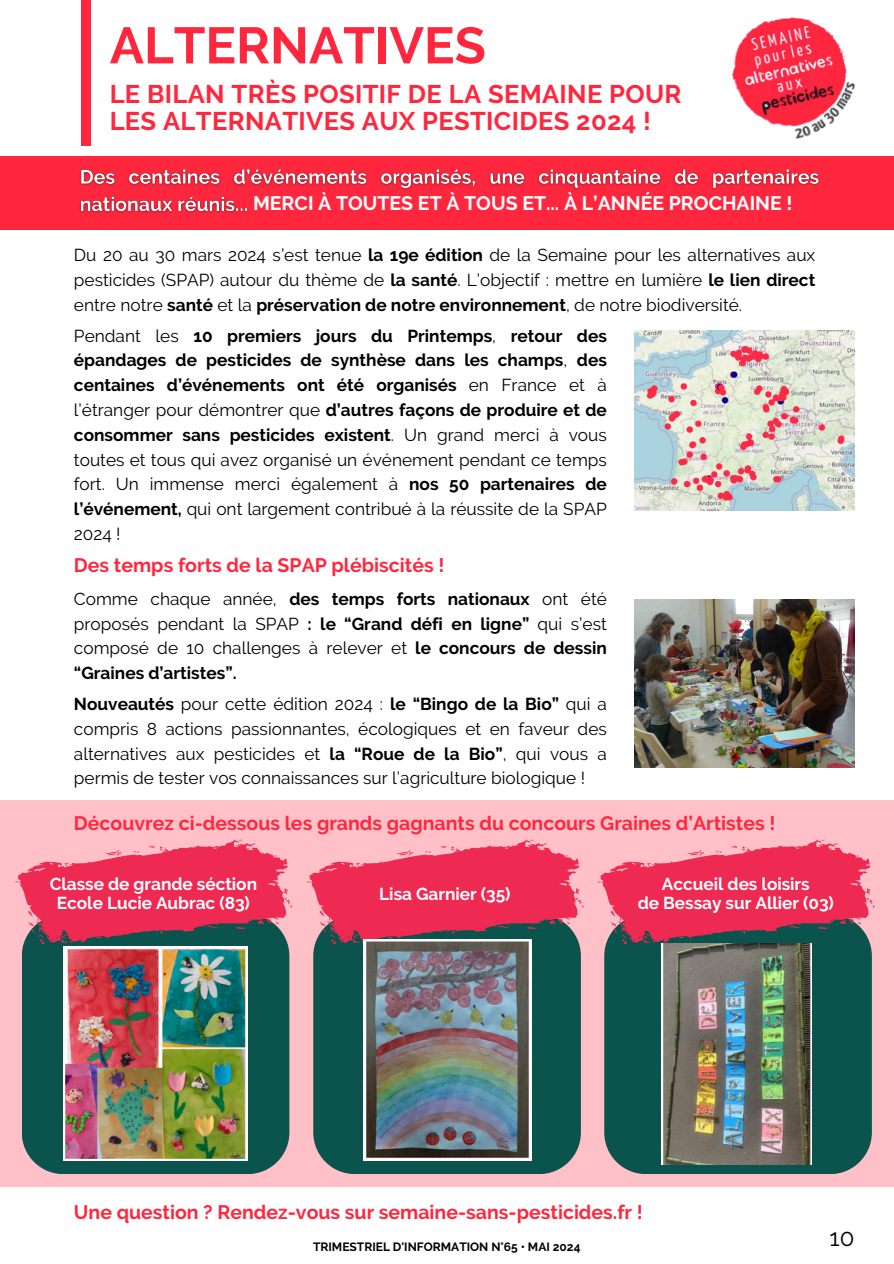
<style>
.page{position:relative;width:894px;height:1264px;background:#fff}
.page>*{position:absolute;margin:0;border:0;box-sizing:border-box;transform-origin:0 0}
.t1{font:700 51px "Raleway";color:#ff273e}
.t2{font:700 25.5px/27px "Raleway";letter-spacing:.015em;color:#ff273e}
.t3{font:24px "Raleway";color:#000}
.t4{font:700 19.5px "Raleway";color:#ff273e}
.t5{font:700 19.5px "Raleway";color:#fff}
.t6{font:17.25px/24.8px "Raleway";color:#000;text-align:justify}
.t7{font:700 17.25px/24.8px "Raleway";color:#000;text-align:justify}
.t8{font:700 17.25px/19.2px "Raleway";letter-spacing:-.005em;color:#fff;text-align:center}
.t9{font:700 12px "Raleway";color:#000}
.s1{font-weight:700}
.s2{font-weight:400}
</style>
<div class="page">
<img style="left:732px;top:17px;width:122px;height:122px">
<div style="left:0;top:156px;width:893px;height:73px;background:#ff273e"></div>
<div style="left:81px;top:0;width:10px;height:146px;background:#ff273e"></div>
<img style="left:634px;top:330px;width:219px;height:180px">
<img style="left:634px;top:599px;width:219px;height:169px">
<div style="left:0;top:799px;width:893px;height:387px;background:#ffc1c7"></div>
<div style="left:22px;top:914px;width:267px;height:260px;background:#0b534d;border-radius:42px"></div>
<img style="left:64px;top:949px;width:183px;height:211px">
<svg style="left:15px;top:839px;width:277px;height:110px"></svg>
<div style="left:313px;top:914px;width:267px;height:260px;background:#0b534d;border-radius:42px"></div>
<svg style="left:307px;top:839px;width:277px;height:110px"></svg>
<div style="left:604px;top:914px;width:267px;height:260px;background:#0b534d;border-radius:42px"></div>
<svg style="left:598px;top:839px;width:277px;height:110px"></svg>
<img style="left:363px;top:939px;width:168px;height:221px">
<img style="left:661px;top:943px;width:149px;height:221px">
<img style="left:79px;top:169px;width:741px;height:44px">
<p class="t1" style="left:110px;top:15px;width:377px">ALTERNATIVES</p>
<p class="t2" style="left:110px;top:80px;width:573px">LE BILAN TRÈS POSITIF DE LA SEMAINE POUR<br>LES ALTERNATIVES AUX PESTICIDES 2024 !</p>
<h5 class="t5" style="left:253px;top:192px;width:541px">MERCI À TOUTES ET À TOUS ET... À L’ANNÉE PROCHAINE !</h5>
<h4 class="t6" style="left:74px;top:242px;width:742px">Du 20 au 30 mars 2024 s’est tenue <span class="s1">la 19e édition</span> de la Semaine pour les alternatives aux pesticides (SPAP) autour du thème de <span class="s1">la santé</span>. L’objectif : mettre en lumière <span class="s1">le lien direct </span>entre notre <span class="s1">santé</span> et la <span class="s1">préservation de notre environnement</span>, de notre biodiversité.</h4>
<h4 class="t7" style="left:74px;top:323px;width:534px"><span class="s2">Pendant les</span> 10 premiers jours du Printemps<span class="s2">,</span> retour des épandages de pesticides de synthèse dans les champs<span class="s2">,</span> des centaines d’événements ont été organisés <span class="s2">en France et à l’étranger pour démontrer que</span> d’autres façons de produire et de consommer sans pesticides existent<span class="s2">. Un grand merci à vous toutes et tous qui avez organisé un événement pendant ce temps fort. Un immense merci également à</span> nos 50 partenaires de l’événement, <span class="s2">qui ont largement contribué à la réussite de la SPAP 2024 !</span></h4>
<h6 class="t4" style="left:74px;top:553px;width:372px">Des temps forts de la SPAP plébiscités !</h6>
<p class="t6" style="left:74px;top:586px;width:534px">Comme chaque année, <span class="s1">des temps forts nationaux</span> ont été proposés pendant la SPAP <span class="s1">: le “Grand défi en ligne”</span> qui s’est composé de 10 challenges à relever et <span class="s1">le concours de dessin “Graines d’artistes”.</span></p>
<h5 class="t6" style="left:74px;top:691px;width:534px"><span class="s1">Nouveautés</span> pour cette édition 2024 : <span class="s1">le “Bingo de la Bio”</span> qui a compris 8 actions passionnantes, écologiques et en faveur des alternatives aux pesticides et <span class="s1">la “Roue de la Bio”</span>, qui vous a permis de tester vos connaissances sur l’agriculture biologique !</h5>
<h6 class="t4" style="left:74px;top:811px;width:703px">Découvrez ci-dessous les grands gagnants du concours Graines d’Artistes !</h6>
<h5 class="t8" style="left:50px;top:874px;width:209px">Classe de grande séction<br>Ecole Lucie Aubrac (83)</h5>
<p class="t8" style="left:379px;top:884px;width:133px">Lisa Garnier (35)</p>
<p class="t8" style="left:637px;top:874px;width:198px">Accueil des loisirs<br>de Bessay sur Allier (03)</p>
<p class="t4" style="left:74px;top:1200px;width:570px">Une question ? Rendez-vous sur semaine-sans-pesticides.fr !</p>
<p class="t9" style="left:313px;top:1239px;width:269px">TRIMESTRIEL D'INFORMATION N°65 • MAI 2024</p>
<h6 class="t3" style="left:829px;top:1222px;width:26px">10</h6>
</div>
